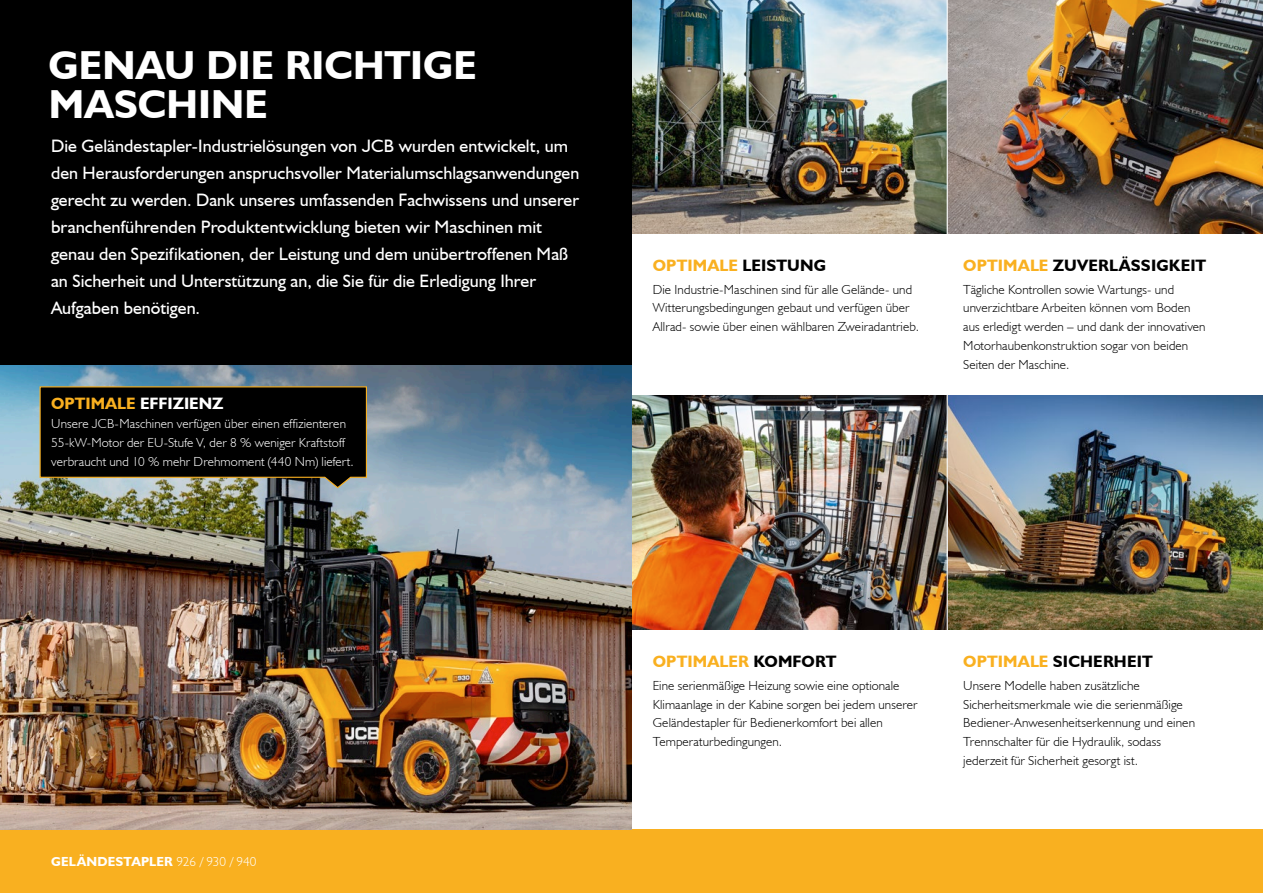
<style>
.page{position:relative;width:1263px;height:893px;background:#fff}
.page>*{position:absolute;margin:0;border:0;box-sizing:border-box;transform-origin:0 0}
.t1{font:700 40.5px/39px "JCB Euro";color:#fff}
.t2{font:18px/27px "JCB Euro Roman";color:#fff}
.t3{font:700 16.5px "JCB Euro";letter-spacing:.01em;color:#000}
.t4{font:700 16.5px "JCB Euro";letter-spacing:.01em;color:#f9b020}
.t5{font:700 16.5px "JCB Euro";color:#fff}
.t6{font:300 13.2px/18.8px "JCB Euro";letter-spacing:.01em;color:#000}
.t7{font:300 13.2px/18.8px "JCB Euro";letter-spacing:.01em;color:#fff}
.t8{font:700 13.2px "JCB Euro";letter-spacing:.02em;color:#fff}
.s1{color:#f9b020}
.s2{color:#000}
.s3{font-weight:300}
</style>
<div class="page">
<img style="left:631px;top:0;width:316px;height:234px">
<div style="left:0;top:0;width:631px;height:627px;background:#000"></div>
<img style="left:948px;top:0;width:315px;height:234px">
<img style="left:948px;top:395px;width:315px;height:234px">
<img style="left:631px;top:395px;width:316px;height:234px">
<div style="left:0;top:829px;width:1263px;height:64px;background:#f9b020"></div>
<img style="left:0;top:366px;width:631px;height:463px">
<svg style="left:39px;top:386px;width:329px;height:103px"></svg>
<h1 class="t1" style="left:49px;top:45px;width:430px">GENAU DIE RICHTIGE<br>MASCHINE</h1>
<p class="t2" style="left:51px;top:132px;width:530px">Die Geländestapler-Industrielösungen von JCB wurden entwickelt, um den Herausforderungen anspruchsvoller Materialumschlagsanwendungen gerecht zu werden. Dank unseres umfassenden Fachwissens und unserer branchenführenden Produktentwicklung bieten wir Maschinen mit genau den Spezifikationen, der Leistung und dem unübertroffenen Maß an Sicherheit und Unterstützung an, die Sie für die Erledigung Ihrer Aufgaben benötigen.</p>
<p class="t5" style="left:51px;top:393px;width:174px"><span class="s1">OPTIMALE</span> EFFIZIENZ</p>
<p class="t7" style="left:51px;top:414px;width:304px">Unsere JCB-Maschinen verfügen über einen effizienteren<br>55‑kW-Motor der EU‑Stufe V, der 8 % weniger Kraftstoff verbraucht und 10 % mehr Drehmoment (440 Nm) liefert.</p>
<p class="t4" style="left:653px;top:255px;width:175px">OPTIMALE <span class="s2">LEISTUNG</span></p>
<p class="t6" style="left:653px;top:280px;width:268px">Die Industrie-Maschinen sind für alle Gelände‑ und<br>Witterungsbedingungen gebaut und verfügen über<br>Allrad- sowie über einen wählbaren Zweiradantrieb.</p>
<p class="t3" style="left:963px;top:255px;width:245px"><span class="s1">OPTIMALE</span> ZUVERLÄSSIGKEIT</p>
<p class="t6" style="left:963px;top:280px;width:244px">Tägliche Kontrollen sowie Wartungs- und unverzichtbare Arbeiten können vom Boden aus erledigt werden – und dank der innovativen Motorhaubenkonstruktion sogar von beiden Seiten der Maschine.</p>
<p class="t8" style="left:51px;top:853px;width:207px">GELÄNDESTAPLER <span class="s3">926 / 930 / 940</span></p>
<p class="t4" style="left:653px;top:651px;width:185px">OPTIMALER <span class="s2">KOMFORT</span></p>
<p class="t6" style="left:653px;top:676px;width:266px">Eine serienmäßige Heizung sowie eine optionale Klimaanlage in der Kabine sorgen bei jedem unserer Geländestapler für Bedienerkomfort bei allen Temperaturbedingungen.</p>
<p class="t3" style="left:963px;top:651px;width:191px"><span class="s1">OPTIMALE</span> SICHERHEIT</p>
<p class="t6" style="left:963px;top:676px;width:233px">Unsere Modelle haben zusätzliche Sicherheitsmerkmale wie die serienmäßige Bediener-Anwesenheitserkennung und einen Trennschalter für die Hydraulik, sodass jederzeit für Sicherheit gesorgt ist.</p>
</div>
